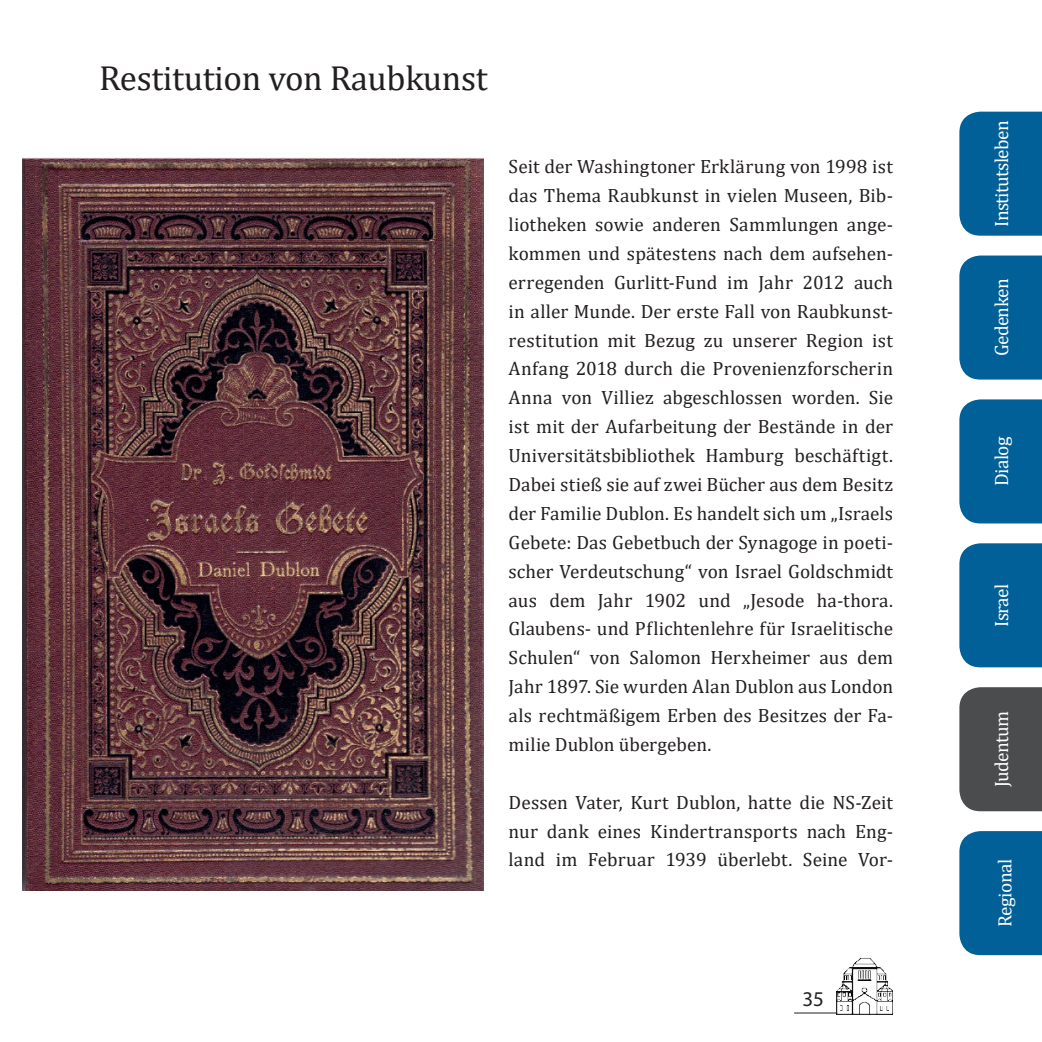
<style>
.page{position:relative;width:1042px;height:1042px;background:#fff}
.page>*{position:absolute;margin:0;border:0;box-sizing:border-box;transform-origin:0 0}
.t1{font:35px "Cambria";letter-spacing:-.01em;color:#231f20}
.t2{font:21px "Myriad Pro";color:#231f20}
.Flietext_Innen{font:19.25px/28.9px "Cambria";letter-spacing:.005em;color:#231f20;text-align:justify}
.Fließtext{font:19.25px "Cambria";letter-spacing:-.03em;color:#fff}
</style>
<div class="page">
<img style="left:827px;top:958px;width:66px;height:56px">
<hr style="left:794px;top:1012px;width:43px;height:1px;background:#231f20">
<div style="left:959px;top:112px;width:83px;height:124px;background:#006097"></div>
<div style="left:959px;top:255px;width:83px;height:124px;background:#006097"></div>
<div style="left:959px;top:399px;width:83px;height:124px;background:#006097"></div>
<div style="left:959px;top:543px;width:83px;height:124px;background:#006097"></div>
<div style="left:959px;top:687px;width:83px;height:124px;background:#4b4c4d"></div>
<div style="left:959px;top:831px;width:83px;height:124px;background:#006097"></div>
<img style="left:23px;top:157px;width:461px;height:733px">
<p class="t1" style="left:99px;top:58px;width:390px">Restitution von Raubkunst</p>
<p class="Flietext_Innen" style="left:508px;top:152px;width:386px">Seit der Washingtoner Erklärung von 1998 ist das Thema Raubkunst in vielen Museen, Bib&shy;liotheken sowie anderen Sammlungen ange&shy;kommen und spätestens nach dem aufsehen&shy;erregenden Gurlitt-Fund im Jahr 2012 auch in aller Munde. Der erste Fall von Raubkunst&shy;restitution mit Bezug zu unserer Region ist Anfang 2018 durch die Provenienzforscherin Anna von Villiez abgeschlossen worden. Sie ist mit der Aufarbeitung der Bestände in der Universitätsbibliothek Hamburg beschäftigt.<br>Dabei stieß sie auf zwei Bücher aus dem Besitz der Familie Dublon. Es handelt sich um „Israels Gebete: Das Gebetbuch der Synagoge in poeti&shy;scher Verdeutschung“ von Israel Goldschmidt aus dem Jahr 1902 und „Jesode ha-thora.<br>Glaubens- und Pflichtenlehre für Israelitische Schulen“ von Salomon Herxheimer aus dem Jahr 1897. Sie wurden Alan Dublon aus London als rechtmäßigem Erben des Besitzes der Fa&shy;milie Dublon übergeben.</p>
<p class="Flietext_Innen" style="left:508px;top:787px;width:386px">Dessen Vater, Kurt Dublon, hatte die NS-Zeit nur dank eines Kindertransports nach Eng&shy;land im Februar 1939 überlebt. Seine Vor-</p>
<p class="t2" style="left:802px;top:986px;width:23px">35</p>
<p class="Fließtext" style="left:990px;top:227px;width:108px;rotate:-90deg">Institutsleben</p>
<p class="Fließtext" style="left:990px;top:356px;width:79px;rotate:-90deg">Gedenken</p>
<p class="Fließtext" style="left:990px;top:486px;width:51px;rotate:-90deg">Dialog</p>
<p class="Fließtext" style="left:990px;top:627px;width:45px;rotate:-90deg">Israel</p>
<p class="Fließtext" style="left:990px;top:787px;width:78px;rotate:-90deg">Judentum</p>
<p class="Fließtext" style="left:993px;top:926px;width:69px;rotate:-90deg">Regional</p>
</div>
